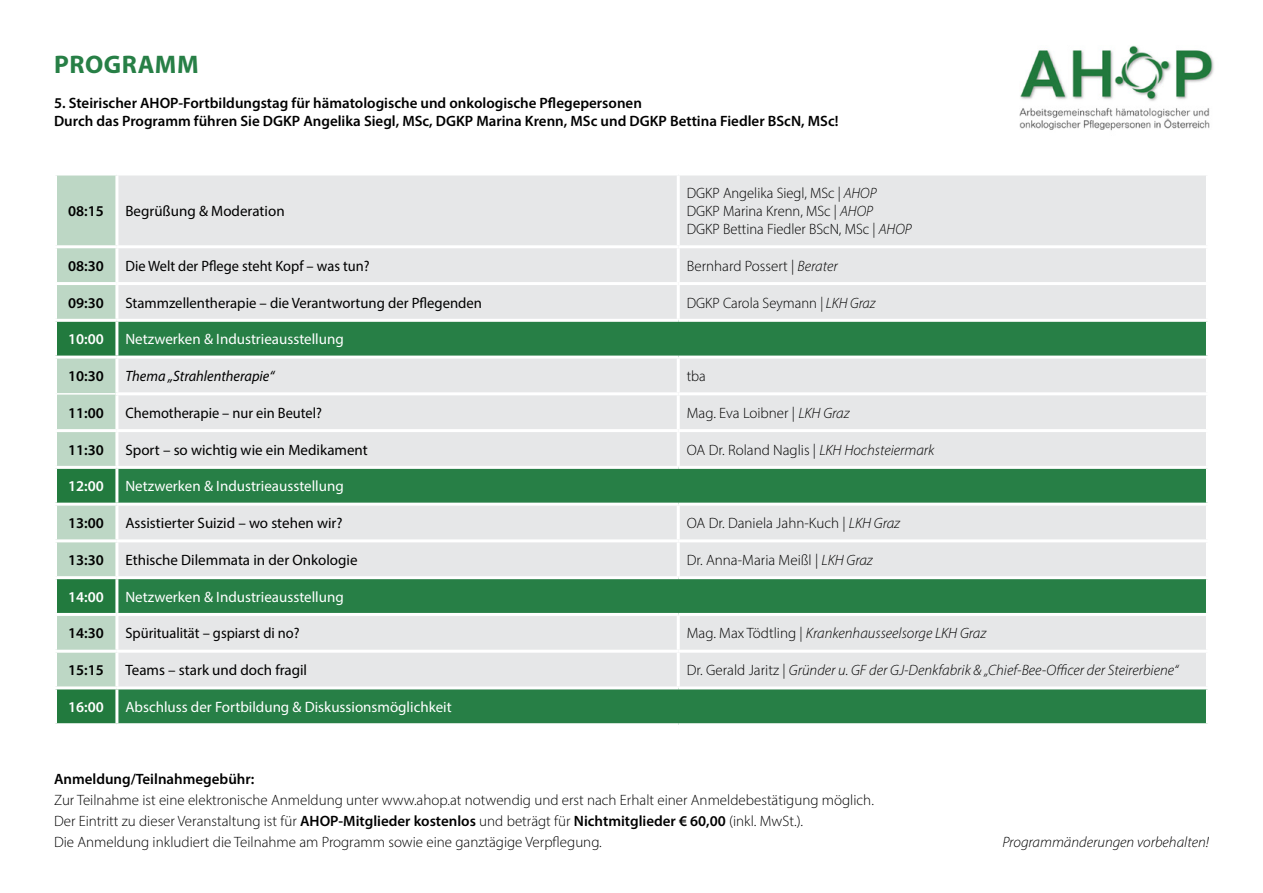
<style>
.page{position:relative;width:1263px;height:893px;background:#fff}
.page>*{position:absolute;margin:0;border:0;box-sizing:border-box;transform-origin:0 0}
.t1{font:700 25.5px "Myriad Pro";letter-spacing:.02em;color:#277f46}
.t2{font:300 15px/18px "Myriad Pro";color:#000}
.t3{font:600 15px/18px "Myriad Pro";color:#000}
.t4{font:15px "Myriad Pro";color:#000}
.t5{font:italic 300 15px "Myriad Pro";color:#000}
.t6{font:15px "Myriad Pro";color:#fff}
.t7{font:15px "Myriad Pro";color:#000;scale:.96 1}
.t8{font:italic 15px "Myriad Pro";color:#000;scale:.96 1}
.t9{font:600 15px "Myriad Pro";color:#fff}
.s1{font-style:italic}
.s2{font-style:normal}
.s3{font-weight:600}
</style>
<div class="page">
<div style="left:118px;top:176px;width:1088px;height:143px;background:#e6e7e8"></div>
<svg style="left:57px;top:176px;width:58px;height:547px;background:#94bea1"></svg>
<svg style="left:118px;top:322px;width:1088px;height:401px;background:#a0c1ad"></svg>
<hr style="left:677px;top:176px;width:3px;height:69px;background:#fff">
<hr style="left:54px;top:245px;width:63px;height:3px;background:#fff">
<hr style="left:117px;top:245px;width:561px;height:3px;background:#fff">
<hr style="left:678px;top:245px;width:531px;height:3px;background:#fff">
<hr style="left:677px;top:248px;width:3px;height:34px;background:#fff">
<hr style="left:54px;top:282px;width:63px;height:3px;background:#fff">
<hr style="left:117px;top:282px;width:561px;height:3px;background:#fff">
<hr style="left:678px;top:282px;width:531px;height:3px;background:#fff">
<hr style="left:677px;top:285px;width:3px;height:34px;background:#fff">
<hr style="left:54px;top:319px;width:63px;height:3px;background:#fff">
<hr style="left:54px;top:356px;width:63px;height:3px;background:#fff">
<hr style="left:117px;top:356px;width:561px;height:3px;background:#fff">
<hr style="left:678px;top:356px;width:531px;height:3px;background:#fff">
<hr style="left:677px;top:359px;width:3px;height:33px;background:#fff">
<hr style="left:115px;top:392px;width:563px;height:3px;background:#fff">
<hr style="left:678px;top:392px;width:531px;height:3px;background:#fff">
<hr style="left:677px;top:395px;width:3px;height:34px;background:#fff">
<hr style="left:54px;top:429px;width:63px;height:3px;background:#fff">
<hr style="left:117px;top:429px;width:561px;height:3px;background:#fff">
<hr style="left:678px;top:429px;width:531px;height:3px;background:#fff">
<hr style="left:677px;top:432px;width:3px;height:34px;background:#fff">
<hr style="left:54px;top:466px;width:63px;height:3px;background:#fff">
<hr style="left:117px;top:466px;width:561px;height:3px;background:#fff">
<hr style="left:678px;top:466px;width:531px;height:3px;background:#fff">
<hr style="left:54px;top:503px;width:63px;height:3px;background:#fff">
<hr style="left:117px;top:503px;width:561px;height:3px;background:#fff">
<hr style="left:678px;top:503px;width:531px;height:3px;background:#fff">
<hr style="left:677px;top:506px;width:3px;height:33px;background:#fff">
<hr style="left:54px;top:539px;width:63px;height:3px;background:#fff">
<hr style="left:117px;top:539px;width:561px;height:3px;background:#fff">
<hr style="left:678px;top:539px;width:531px;height:3px;background:#fff">
<hr style="left:677px;top:542px;width:3px;height:34px;background:#fff">
<hr style="left:54px;top:576px;width:63px;height:3px;background:#fff">
<hr style="left:117px;top:576px;width:561px;height:3px;background:#fff">
<hr style="left:678px;top:576px;width:531px;height:3px;background:#fff">
<hr style="left:54px;top:613px;width:63px;height:3px;background:#fff">
<hr style="left:117px;top:613px;width:561px;height:3px;background:#fff">
<hr style="left:678px;top:613px;width:531px;height:3px;background:#fff">
<hr style="left:677px;top:616px;width:3px;height:34px;background:#fff">
<hr style="left:54px;top:650px;width:63px;height:3px;background:#fff">
<hr style="left:117px;top:650px;width:561px;height:3px;background:#fff">
<hr style="left:678px;top:650px;width:531px;height:3px;background:#fff">
<hr style="left:677px;top:653px;width:3px;height:33px;background:#fff">
<hr style="left:54px;top:686px;width:63px;height:3px;background:#fff">
<hr style="left:117px;top:686px;width:561px;height:3px;background:#fff">
<hr style="left:678px;top:686px;width:531px;height:3px;background:#fff">
<hr style="left:57px;top:393px;width:58px;height:2px;background:#fff">
<img style="left:1019px;top:45px;width:195px;height:86px">
<h1 class="t1" style="left:54px;top:48px;width:146px">PROGRAMM</h1>
<p class="t3" style="left:54px;top:94px;width:786px">5. Steirischer AHOP-Fortbildungstag für hämatologische und onkologische Pflegepersonen<br>Durch das Programm führen Sie DGKP Angelika Siegl, MSc, DGKP Marina Krenn, MSc und DGKP Bettina Fiedler BScN, MSc!</p>
<p class="t3" style="left:68px;top:202px;width:37px">08:15</p>
<p class="t4" style="left:125px;top:202px;width:161px">Begrüßung &amp; Moderation</p>
<p class="t2" style="left:687px;top:184px;width:226px">DGKP Angelika Siegl, MSc | <span class="s1">AHOP<br></span>DGKP Marina Krenn, MSc | <span class="s1">AHOP<br></span>DGKP Bettina Fiedler BScN, MSc | <span class="s1">AHOP</span></p>
<p class="t3" style="left:68px;top:256px;width:37px">08:30</p>
<p class="t7" style="left:125px;top:256px;width:256px">Die Welt der Pflege steht Kopf – was tun?</p>
<p class="t2" style="left:687px;top:257px;width:152px">Bernhard Possert | <span class="s1">Berater</span></p>
<p class="t3" style="left:68px;top:293px;width:37px">09:30</p>
<p class="t4" style="left:125px;top:293px;width:358px">Stammzellentherapie – die Verantwortung der Pflegenden</p>
<p class="t2" style="left:687px;top:293px;width:190px">DGKP Carola Seymann <span class="s1">| LKH Graz</span></p>
<p class="t9" style="left:68px;top:330px;width:37px">10:00</p>
<p class="t6" style="left:125px;top:330px;width:220px">Netzwerken &amp; Industrieausstellung</p>
<p class="t3" style="left:68px;top:367px;width:37px">10:30</p>
<p class="t8" style="left:125px;top:367px;width:157px">Thema „Strahlentherapie“</p>
<p class="t2" style="left:687px;top:367px;width:21px">tba</p>
<p class="t3" style="left:68px;top:403px;width:37px">11:00</p>
<p class="t7" style="left:125px;top:404px;width:206px">Chemotherapie – nur ein Beutel?</p>
<p class="t2" style="left:687px;top:404px;width:164px">Mag. Eva Loibner | <span class="s1">LKH Graz</span></p>
<p class="t3" style="left:68px;top:440px;width:37px">11:30</p>
<p class="t4" style="left:125px;top:440px;width:244px">Sport – so wichtig wie ein Medikament</p>
<p class="t2" style="left:687px;top:440px;width:249px">OA Dr. Roland Naglis | <span class="s1">LKH Hochsteiermark</span></p>
<p class="t9" style="left:68px;top:477px;width:37px">12:00</p>
<p class="t6" style="left:125px;top:477px;width:220px">Netzwerken &amp; Industrieausstellung</p>
<p class="t3" style="left:68px;top:514px;width:37px">13:00</p>
<p class="t4" style="left:125px;top:514px;width:219px">Assistierter Suizid – wo stehen wir?</p>
<p class="t2" style="left:687px;top:514px;width:215px">OA Dr. Daniela Jahn-Kuch | <span class="s1">LKH Graz</span></p>
<p class="t3" style="left:68px;top:550px;width:37px">13:30</p>
<p class="t4" style="left:125px;top:551px;width:234px">Ethische Dilemmata in der Onkologie</p>
<p class="t2" style="left:687px;top:551px;width:188px">Dr. Anna-Maria Meißl | <span class="s1">LKH Graz</span></p>
<p class="t9" style="left:68px;top:587px;width:37px">14:00</p>
<p class="t6" style="left:125px;top:587px;width:220px">Netzwerken &amp; Industrieausstellung</p>
<p class="t3" style="left:68px;top:624px;width:37px">14:30</p>
<p class="t7" style="left:125px;top:624px;width:183px">Spüritualität – gspiarst di no?</p>
<p class="t5" style="left:687px;top:624px;width:301px"><span class="s2">Mag. Max Tödtling |</span> Krankenhausseelsorge LKH Graz</p>
<p class="t3" style="left:68px;top:661px;width:37px">15:15</p>
<p class="t4" style="left:125px;top:661px;width:183px">Teams – stark und doch fragil</p>
<p class="t5" style="left:687px;top:661px;width:493px"><span class="s2">Dr. Gerald Jaritz |</span> Gründer u. GF der GJ-Denkfabrik &amp; „Chief-Bee-Officer der Steirerbiene“</p>
<p class="t9" style="left:68px;top:697px;width:37px">16:00</p>
<p class="t6" style="left:125px;top:698px;width:328px">Abschluss der Fortbildung &amp; Diskussionsmöglichkeit</p>
<p class="t3" style="left:54px;top:769px;width:202px">Anmeldung/Teilnahmegebühr:</p>
<p class="t2" style="left:54px;top:789px;width:821px;line-height:21px">Zur Teilnahme ist eine elektronische Anmeldung unter www.ahop.at notwendig und erst nach Erhalt einer Anmeldebestätigung möglich.<br>Der Eintritt zu dieser Veranstaltung ist für <span class="s3">AHOP-Mitglieder kostenlos</span> und beträgt für <span class="s3">Nichtmitglieder € 60,00</span> (inkl. MwSt.).<br>Die Anmeldung inkludiert die Teilnahme am Programm sowie eine ganztägige Verpflegung.</p>
<p class="t5" style="left:1002px;top:833px;width:208px">Programmänderungen vorbehalten!</p>
</div>
